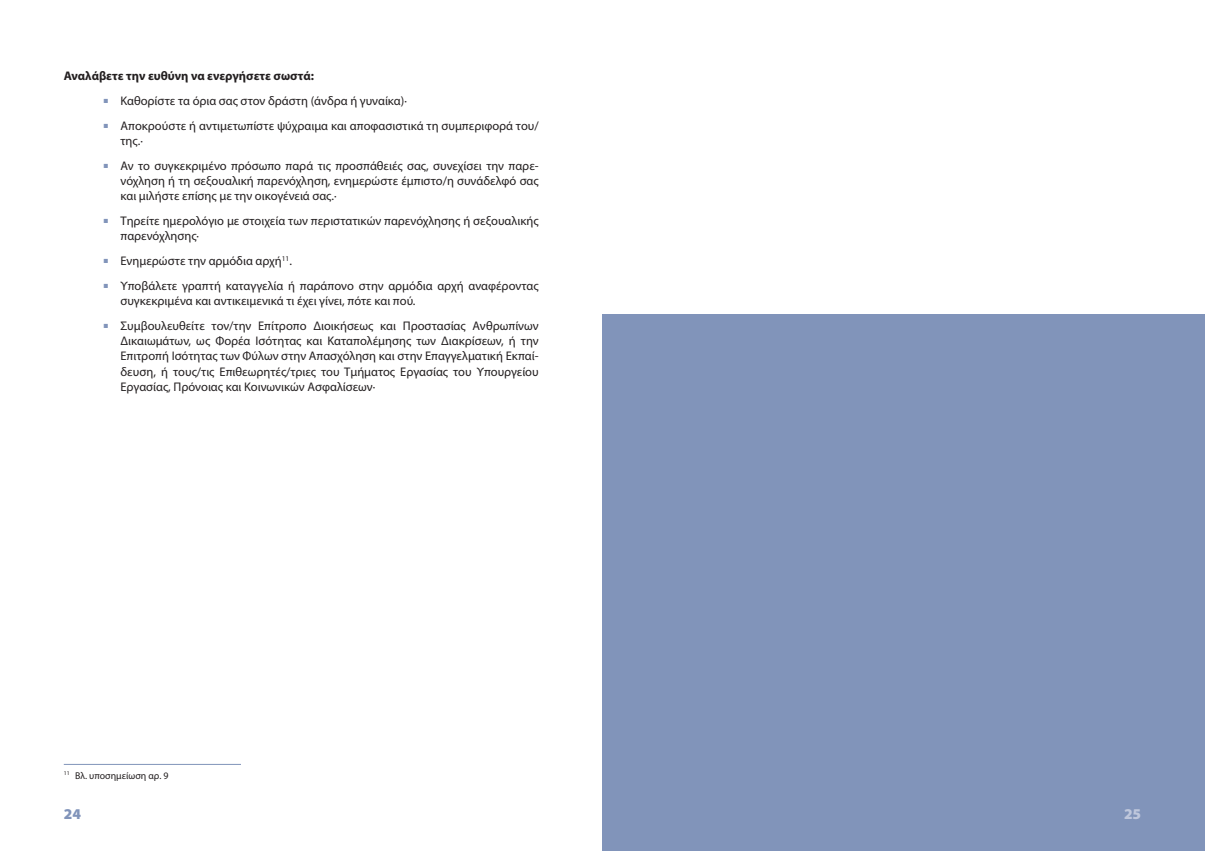
<style>
.page{position:relative;width:1205px;height:851px;background:#fff}
.page>*{position:absolute;margin:0;border:0;box-sizing:border-box;transform-origin:0 0}
.t1{font:900 15px "Myriad Pro";color:#8194ba}
.t2{font:900 15px "Myriad Pro";color:#bfc7dc}
.t3{font:12.5px/15px "Myriad Pro";color:#231f20}
.t4{font:700 12.5px "Myriad Pro";color:#231f20}
.t5{font:9.88px "Myriad Pro";color:#231f20}
.s1{color:#8194ba}
</style>
<div class="page">
<div style="left:602px;top:314px;width:603px;height:536px;background:#8194ba"></div>
<hr style="left:64px;top:764px;width:177px;height:1px;background:#8194ba">
<p class="t4" style="left:64px;top:68px;width:252px">Αναλάβετε την ευθύνη να ενεργήσετε σωστά:</p>
<p class="t3" style="left:103px;top:93px;width:306px"><span class="s1">▪</span> Καθορίστε τα όρια σας στον δράστη (άνδρα ή γυναίκα)·</p>
<p class="t3" style="left:120px;top:118px;width:420px;text-indent:-18px"><span class="s1">▪</span> Αποκρούστε ή αντιμετωπίστε ψύχραιμα και αποφασιστικά τη συμπεριφορά του/ της.·</p>
<p class="t3" style="left:120px;top:158px;width:420px;text-align:justify;text-indent:-18px"><span class="s1">▪</span> Αν το συγκεκριμένο πρόσωπο παρά τις προσπάθειές σας, συνεχίσει την παρε&shy;νόχληση ή τη σεξουαλική παρενόχληση, ενημερώστε έμπιστο/η συνάδελφό σας και μιλήστε επίσης με την οικογένειά σας.·</p>
<p class="t3" style="left:120px;top:213px;width:420px;text-indent:-18px"><span class="s1">▪</span> Τηρείτε ημερολόγιο με στοιχεία των περιστατικών παρενόχλησης ή σεξουαλικής παρενόχλησης·</p>
<p class="t3" style="left:103px;top:253px;width:191px"><span class="s1">▪</span> Ενημερώστε την αρμόδια αρχή<sup>11</sup>.</p>
<p class="t3" style="left:120px;top:278px;width:420px;text-indent:-18px"><span class="s1">▪</span> Υποβάλετε γραπτή καταγγελία ή παράπονο στην αρμόδια αρχή αναφέροντας συγκεκριμένα και αντικειμενικά τι έχει γίνει, πότε και πού.</p>
<p class="t3" style="left:120px;top:318px;width:420px;text-align:justify;text-indent:-18px"><span class="s1">▪</span> Συμβουλευθείτε τον/την Επίτροπο Διοικήσεως και Προστασίας Ανθρωπίνων Δικαιωμάτων, ως Φορέα Ισότητας και Καταπολέμησης των Διακρίσεων, ή την Επιτροπή Ισότητας των Φύλων στην Απασχόληση και στην Επαγγελματική Εκπαί&shy;δευση, ή τους/τις Επιθεωρητές/τριες του Τμήματος Εργασίας του Υπουργείου Εργασίας, Πρόνοιας και Κοινωνικών Ασφαλίσεων·</p>
<p class="t5" style="left:64px;top:769px;width:106px"><sup>11</sup> Βλ. υποσημείωση αρ. 9</p>
<p class="t1" style="left:64px;top:805px;width:19px">24</p>
<p class="t2" style="left:1124px;top:805px;width:19px">25</p>
</div>
